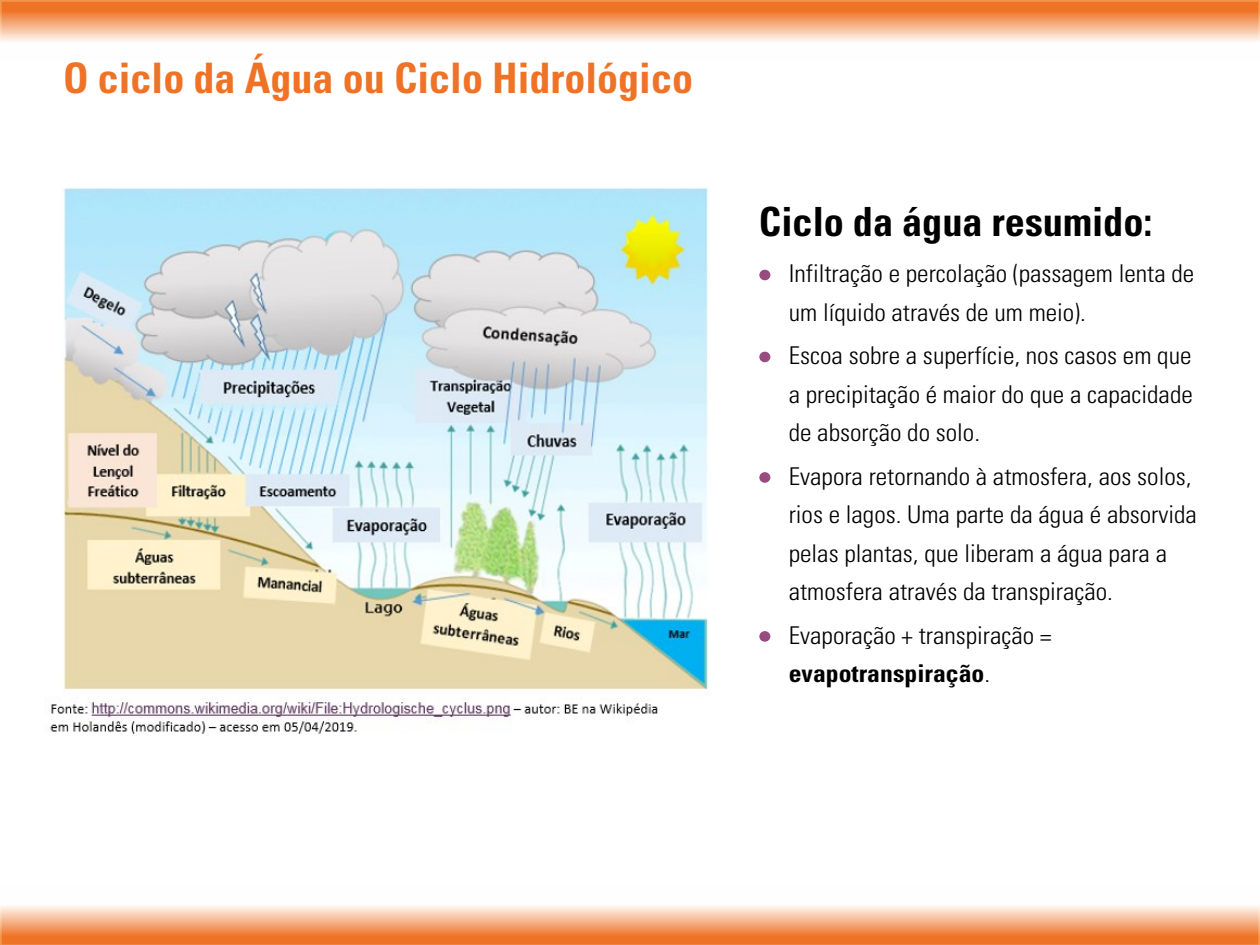
<style>
.page{position:relative;width:1260px;height:945px;background:#fff}
.page>*{position:absolute;margin:0;border:0;box-sizing:border-box;transform-origin:0 0}
.t1{font:700 condensed 42px "Univers LT Std";color:#ee7326}
.t2{font:700 condensed 40.25px "Univers LT Std";color:#000}
.t3{font:300 condensed 24.5px/38.5px "Univers LT Std";color:#000;scale:1.05 1}
.s1{color:#964c7f}
.s2{font-weight:700}
</style>
<div class="page">
<svg style="left:0;top:0;width:1260px;height:42px;background:#f4a675"></svg>
<svg style="left:0;top:906px;width:1260px;height:39px;background:#f4a676"></svg>
<div style="left:759px;top:270px;width:11px;height:10px;border:2px solid #964c7f;border-radius:50%"></div>
<div style="left:759px;top:352px;width:11px;height:10px;border:2px solid #964c7f;border-radius:50%"></div>
<div style="left:759px;top:472px;width:11px;height:11px;border:2px solid #964c7f;border-radius:50%"></div>
<div style="left:759px;top:631px;width:11px;height:11px;border:2px solid #964c7f;border-radius:50%"></div>
<img style="left:50px;top:187px;width:659px;height:547px">
<h1 class="t1" style="left:63px;top:53px;width:631px">O ciclo da Água ou Ciclo Hidrológico</h1>
<h2 class="t2" style="left:759px;top:197px;width:395px">Ciclo da água resumido:</h2>
<p class="t3" style="left:789px;top:254px;width:388px;text-indent:-30px"><span class="s1">•</span> Infiltração e percolação (passagem lenta de um líquido através de um meio).</p>
<p class="t3" style="left:789px;top:336px;width:386px;text-align:justify;text-indent:-30px"><span class="s1">•</span> Escoa sobre a superfície, nos casos em que a precipitação é maior do que a capacidade de absorção do solo.</p>
<p class="t3" style="left:789px;top:457px;width:390px;text-indent:-30px"><span class="s1">•</span> Evapora retornando à atmosfera, aos solos, rios e lagos. Uma parte da água é absorvida pelas plantas, que liberam a água para a atmosfera através da transpiração.</p>
<p class="t3" style="left:789px;top:616px;width:252px;text-indent:-30px"><span class="s1">•</span> Evaporação + transpiração = <span class="s2">evapotranspiração</span>.</p>
</div>
